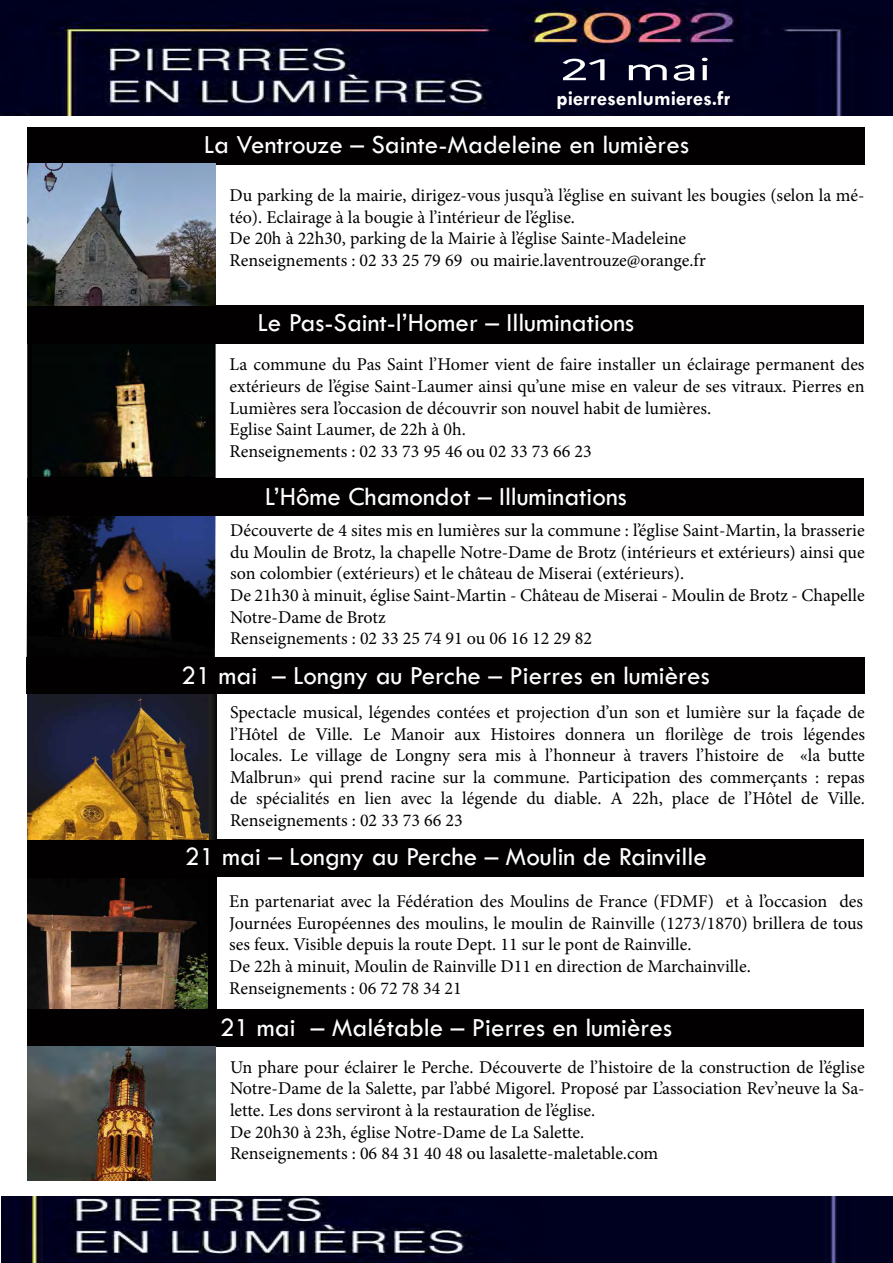
<style>
.page{position:relative;width:893px;height:1263px;background:#fff}
.page>*{position:absolute;margin:0;border:0;box-sizing:border-box;transform-origin:0 0}
.t1{font:27px "Tw Cen";color:#fff}
.t2{font:700 21px "Tw Cen";color:#fff}
.t3{font:18px/21.6px "Minion Pro";color:#000}
</style>
<div class="page">
<img style="left:0;top:0;width:893px;height:115px">
<div style="left:28px;top:305px;width:836px;height:39px;background:#020001"></div>
<div style="left:27px;top:127px;width:838px;height:38px;background:#020001"></div>
<div style="left:26px;top:657px;width:838px;height:37px;background:#020001"></div>
<div style="left:28px;top:839px;width:836px;height:38px;background:#020001"></div>
<div style="left:28px;top:876px;width:189px;height:134px;background:#000"></div>
<img style="left:28px;top:878px;width:180px;height:131px">
<img style="left:27px;top:514px;width:188px;height:143px">
<div style="left:27px;top:695px;width:189px;height:145px;background:#1a1a19"></div>
<img style="left:27px;top:695px;width:182px;height:145px">
<svg style="left:563px;top:58px;width:145px;height:23px"></svg>
<div style="left:28px;top:1009px;width:836px;height:38px;background:#020001"></div>
<img style="left:28px;top:1047px;width:188px;height:133px">
<img style="left:28px;top:164px;width:188px;height:142px">
<div style="left:28px;top:478px;width:836px;height:38px;background:#020001"></div>
<img style="left:33px;top:345px;width:180px;height:130px">
<div style="left:27px;top:342px;width:189px;height:136px;border:2px solid #000"></div>
<img style="left:1px;top:1196px;width:892px;height:67px">
<p class="t2" style="left:557px;top:86px;width:175px">pierresenlumieres.fr</p>
<h1 class="t1" style="left:204px;top:128px;width:487px">La Ventrouze – Sainte-Madeleine en lumières</h1>
<p class="t3" style="left:230px;top:185px;width:636px">Du parking de la mairie, dirigez-vous jusqu’à l’église en suivant les bougies (selon la mé&shy;téo). Eclairage à la bougie à l’intérieur de l’église.<br>De 20h à 22h30, parking de la Mairie à l’église Sainte-Madeleine<br>Renseignements : 02 33 25 79 69 ou mairie.laventrouze@orange.fr</p>
<h1 class="t1" style="left:257px;top:307px;width:378px">Le Pas-Saint-l’Homer – Illuminations</h1>
<p class="t3" style="left:230px;top:354px;width:636px">La commune du Pas Saint l’Homer vient de faire installer un éclairage permanent des extérieurs de l’égise Saint-Laumer ainsi qu’une mise en valeur de ses vitraux. Pierres en Lumières sera l’occasion de découvrir son nouvel habit de lumières.<br>Eglise Saint Laumer, de 22h à 0h.<br>Renseignements : 02 33 73 95 46 ou 02 33 73 66 23</p>
<h1 class="t1" style="left:265px;top:480px;width:363px">L’Hôme Chamondot – Illuminations</h1>
<p class="t3" style="left:230px;top:520px;width:636px">Découverte de 4 sites mis en lumières sur la commune : l’église Saint-Martin, la brasserie du Moulin de Brotz, la chapelle Notre-Dame de Brotz (intérieurs et extérieurs) ainsi que son colombier (extérieurs) et le château de Miserai (extérieurs).<br>De 21h30 à minuit, église Saint-Martin - Château de Miserai - Moulin de Brotz - Chapelle Notre-Dame de Brotz<br>Renseignements : 02 33 25 74 91 ou 06 16 12 29 82</p>
<h1 class="t1" style="left:181px;top:659px;width:530px">21 mai – Longny au Perche – Pierres en lumières</h1>
<p class="t3" style="left:230px;top:701px;width:636px;text-align:justify">Spectacle musical, légendes contées et projection d’un son et lumière sur la façade de l’Hôtel de Ville. Le Manoir aux Histoires donnera un florilège de trois légendes locales. Le village de Longny sera mis à l’honneur à travers l’histoire de «la butte Malbrun» qui prend racine sur la commune. Participation des commerçants : repas de spécialités en lien avec la légende du diable. A 22h, place de l’Hôtel de Ville.<br>Renseignements : 02 33 73 66 23</p>
<h1 class="t1" style="left:185px;top:840px;width:524px">21 mai – Longny au Perche – Moulin de Rainville</h1>
<p class="t3" style="left:229px;top:891px;width:635px">En partenariat avec la Fédération des Moulins de France (FDMF) et à l’occasion des Journées Européennes des moulins, le moulin de Rainville (1273/1870) brillera de tous ses feux. Visible depuis la route Dept. 11 sur le pont de Rainville.<br>De 22h à minuit, Moulin de Rainville D11 en direction de Marchainville.<br>Renseignements : 06 72 78 34 21</p>
<h1 class="t1" style="left:220px;top:1011px;width:454px">21 mai – Malétable – Pierres en lumières</h1>
<p class="t3" style="left:230px;top:1056px;width:636px">Un phare pour éclairer le Perche. Découverte de l’histoire de la construction de l’église Notre-Dame de la Salette, par l’abbé Migorel. Proposé par L’association Rev’neuve la Sa&shy;lette. Les dons serviront à la restauration de l’église.<br>De 20h30 à 23h, église Notre-Dame de La Salette.<br>Renseignements : 06 84 31 40 48 ou lasalette-maletable.com</p>
</div>
